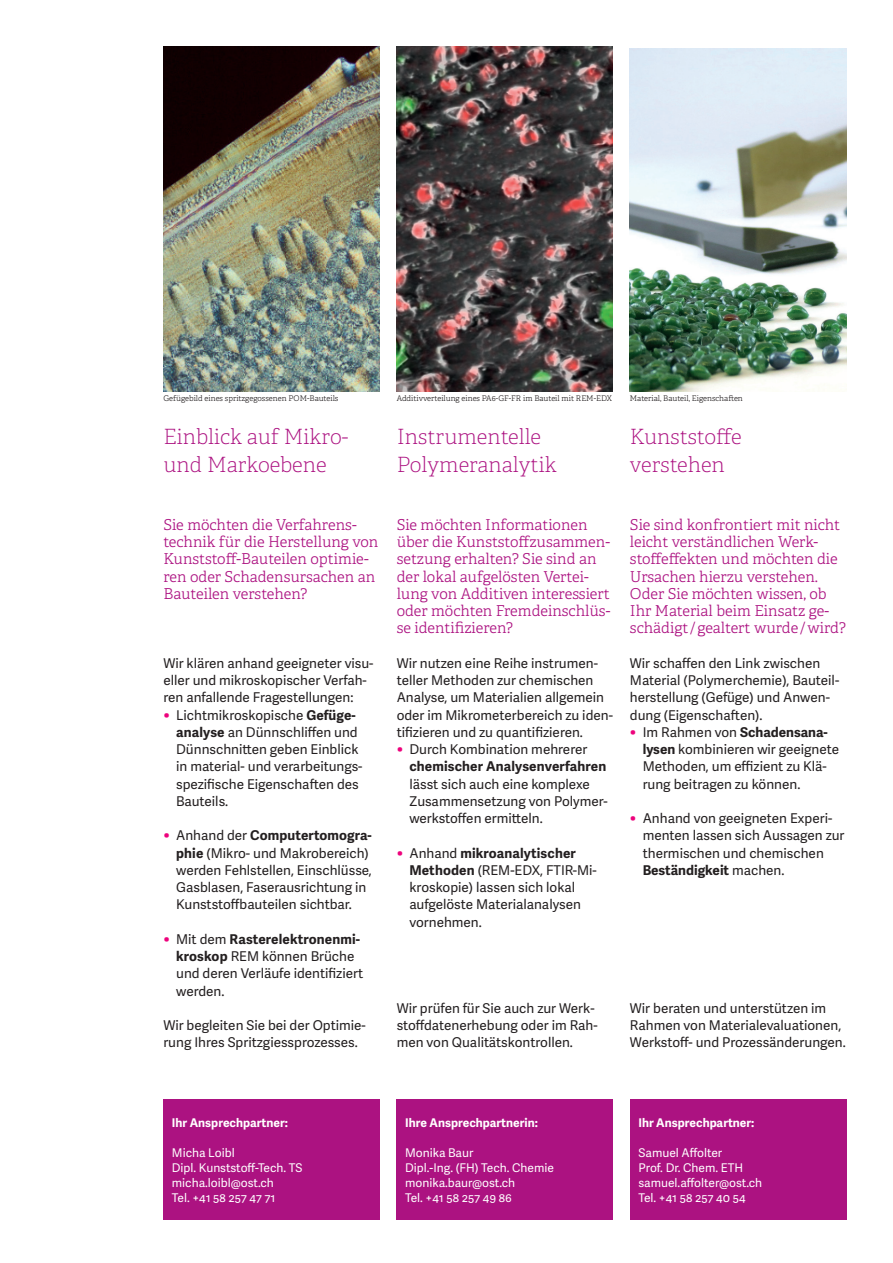
<style>
.page{position:relative;width:893px;height:1263px;background:#fff}
.page>*{position:absolute;margin:0;border:0;box-sizing:border-box;transform-origin:0 0}
.t1{font:100 21px/28.5px "Adelle";color:#ac1281}
.t2{font:15px/17.2px "Adelle PE Lt";color:#ac1281}
.t3{font:13.5px/17.2px "Adelle Sans";color:#231f20}
.t4{font:700 13.5px/17.2px "Adelle Sans";letter-spacing:.01em;color:#231f20}
.t5{font:12px/15px "Adelle Sans";color:#fff}
.t6{font:700 12px "Adelle Sans";color:#fff}
.t7{font:7.8px "Adelle PE Lt";color:#231f20}
.s1{font-size:16.5px;color:#ed027c}
.s2{font-weight:700}
.s3{font-weight:400;font-size:16.5px;color:#ed027c}
.s4{font-weight:400}
</style>
<div class="page">
<img style="left:630px;top:48px;width:216px;height:344px">
<img style="left:397px;top:47px;width:216px;height:345px">
<img style="left:163px;top:47px;width:217px;height:345px">
<div style="left:163px;top:1099px;width:217px;height:121px;background:#ac1281"></div>
<div style="left:630px;top:1099px;width:216px;height:121px;background:#ac1281"></div>
<div style="left:397px;top:1099px;width:216px;height:121px;background:#ac1281"></div>
<p class="t7" style="left:163px;top:393px;width:177px">Gefügebild eines spritzgegossenen POM-Bauteils</p>
<p class="t7" style="left:397px;top:393px;width:217px">Additivverteilung eines PA6-GF-FR im Bauteil mit REM-EDX</p>
<p class="t7" style="left:630px;top:393px;width:114px">Material, Bauteil, Eigenschaften</p>
<h1 class="t1" style="left:163px;top:422px;width:186px">Einblick auf Mikro&shy;und Markoebene</h1>
<p class="t2" style="left:163px;top:515px;width:217px">Sie möchten die Verfahrens&shy;technik für die Herstellung von<br>Kunststoff-Bauteilen optimie&shy;ren oder Schadensursachen an<br>Bauteilen verstehen?</p>
<p class="t3" style="left:163px;top:655px;width:212px">Wir klären anhand geeigneter visu&shy;eller und mikroskopischer Verfah&shy;ren anfallende Fragestellungen:</p>
<p class="t3" style="left:176px;top:707px;width:188px;text-indent:-13px"><span class="s1">•</span> Lichtmikroskopische <span class="s2">Gefüge&shy;analyse</span> an Dünnschliffen und<br>Dünnschnitten geben Einblick in material- und verarbeitungs&shy;spezifische Eigenschaften des<br>Bauteils.</p>
<p class="t3" style="left:176px;top:827px;width:197px;text-indent:-13px"><span class="s1">•</span> Anhand der <span class="s2">Computertomogra&shy;phie</span> (Mikro- und Makrobereich) werden Fehlstellen, Einschlüsse,<br>Gasblasen, Faserausrichtung in<br>Kunststoffbauteilen sichtbar.</p>
<p class="t3" style="left:176px;top:931px;width:189px;text-indent:-13px"><span class="s1">•</span> Mit dem <span class="s2">Rasterelektronenmi&shy;kroskop</span> REM können Brüche und deren Verläufe identifiziert werden.</p>
<p class="t3" style="left:163px;top:1017px;width:204px">Wir begleiten Sie bei der Optimie&shy;rung Ihres Spritzgiessprozesses.</p>
<h1 class="t1" style="left:397px;top:422px;width:162px">Instrumentelle<br>Polymeranalytik</h1>
<p class="t2" style="left:397px;top:515px;width:215px">Sie möchten Informationen über die Kunststoffzusammen&shy;setzung erhalten? Sie sind an der lokal aufgelösten Vertei&shy;lung von Additiven interessiert oder möchten Fremdeinschlüs&shy;se identifizieren?</p>
<p class="t3" style="left:397px;top:655px;width:218px">Wir nutzen eine Reihe instrumen&shy;teller Methoden zur chemischen Analyse, um Materialien allgemein oder im Mikrometerbereich zu iden&shy;tifizieren und zu quantifizieren.</p>
<p class="t4" style="left:409px;top:741px;width:198px;text-indent:-13px"><span class="s3">•</span> <span class="s4">Durch Kombination mehrerer </span>chemischer Analysenverfahren</p>
<p class="t3" style="left:409px;top:776px;width:200px">lässt sich auch eine komplexe<br>Zusammensetzung von Polymer&shy;werkstoffen ermitteln.</p>
<p class="t3" style="left:409px;top:845px;width:189px;text-indent:-13px"><span class="s1">•</span> Anhand <span class="s2">mikroanalytischer<br>Methoden</span> (REM-EDX, FTIR-Mi&shy;kroskopie) lassen sich lokal aufgelöste Materialanalysen vornehmen.</p>
<h1 class="t1" style="left:630px;top:422px;width:113px">Kunststoffe verstehen</h1>
<p class="t2" style="left:630px;top:515px;width:217px">Sie sind konfrontiert mit nicht leicht verständlichen Werk&shy;stoffeffekten und möchten die<br>Ursachen hierzu verstehen.<br>Oder Sie möchten wissen, ob<br>Ihr Material beim Einsatz ge&shy;schädigt / gealtert wurde / wird?</p>
<p class="t3" style="left:630px;top:655px;width:211px">Wir schaffen den Link zwischen<br>Material (Polymerchemie), Bauteil&shy;herstellung (Gefüge) und Anwen&shy;dung (Eigenschaften).</p>
<p class="t3" style="left:643px;top:724px;width:198px;text-indent:-13px"><span class="s1">•</span> Im Rahmen von <span class="s2">Schadensana&shy;lysen</span> kombinieren wir geeignete<br>Methoden, um effizient zu Klä&shy;rung beitragen zu können.</p>
<p class="t3" style="left:643px;top:810px;width:203px;text-indent:-13px"><span class="s1">•</span> Anhand von geeigneten Experi&shy;menten lassen sich Aussagen zur thermischen und chemischen<br><span class="s2">Beständigkeit</span> machen.</p>
<p class="t3" style="left:397px;top:1000px;width:203px">Wir prüfen für Sie auch zur Werk&shy;stoffdatenerhebung oder im Rah&shy;men von Qualitätskontrollen.</p>
<p class="t3" style="left:630px;top:1000px;width:217px">Wir beraten und unterstützen im<br>Rahmen von Materialevaluationen,<br>Werkstoff- und Prozessänderungen.</p>
<p class="t6" style="left:172px;top:1115px;width:117px">Ihr Ansprechpartner:</p>
<p class="t5" style="left:172px;top:1145px;width:132px">Micha Loibl<br>Dipl. Kunststoff-Tech. TS micha.loibl@ost.ch<br>Tel. +41 58 257 47 71</p>
<p class="t6" style="left:405px;top:1115px;width:134px">Ihre Ansprechpartnerin:</p>
<p class="t5" style="left:405px;top:1145px;width:150px">Monika Baur<br>Dipl.-Ing. (FH) Tech. Chemie monika.baur@ost.ch<br>Tel. +41 58 257 49 86</p>
<p class="t6" style="left:638px;top:1115px;width:117px">Ihr Ansprechpartner:</p>
<p class="t5" style="left:638px;top:1145px;width:125px">Samuel Affolter<br>Prof. Dr. Chem. ETH samuel.affolter@ost.ch<br>Tel. +41 58 257 40 54</p>
</div>
